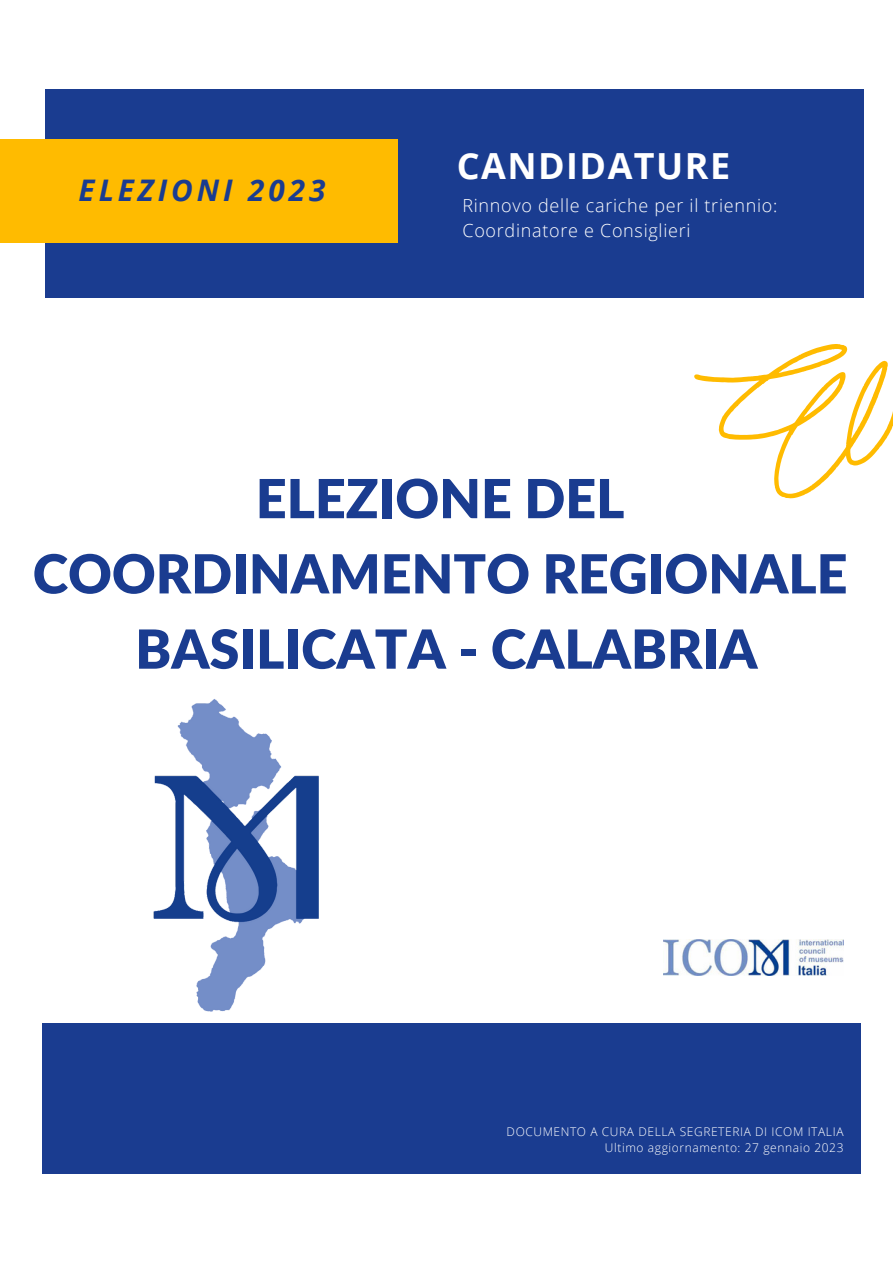
<style>
.page{position:relative;width:893px;height:1264px;background:#fff}
.page>*{position:absolute;margin:0;border:0;box-sizing:border-box;transform-origin:0 0}
.t1{font:900 53.85px/75.2px "Lato";color:#1a3c90;text-align:center}
.t2{font:700 36px "Open Sans";letter-spacing:.04em;color:#fff}
.t3{font:italic 700 29.7px "Open Sans";letter-spacing:.13em;color:#1a3c90}
.t4{font:300 18px/24.8px "Open Sans";letter-spacing:.04em;color:#fff}
.t5{font:300 12px/15.8px "Open Sans";letter-spacing:.05em;color:#fff;text-align:right}
</style>
<div class="page">
<div style="left:45px;top:89px;width:817px;height:209px;background:#1a3c90"></div>
<div style="left:0;top:140px;width:398px;height:102px;background:#fb0"></div>
<div style="left:42px;top:1023px;width:818px;height:150px;background:#1a3c90"></div>
<img style="left:663px;top:939px;width:180px;height:36px">
<svg style="left:694px;top:344px;width:198px;height:155px"></svg>
<img style="left:153px;top:699px;width:166px;height:313px">
<h3 class="t3" style="left:79px;top:169px;width:248px">ELEZIONI 2023</h3>
<h2 class="t2" style="left:457px;top:141px;width:275px">CANDIDATURE</h2>
<h3 class="t4" style="left:462px;top:192px;width:316px">Rinnovo delle cariche per il triennio:<br>Coordinatore e Consiglieri</h3>
<h1 class="t1" style="left:33px;top:460px;width:816px">ELEZIONE DEL<br>COORDINAMENTO REGIONALE<br>BASILICATA - CALABRIA</h1>
<p class="t5" style="left:506px;top:1123px;width:338px">DOCUMENTO A CURA DELLA SEGRETERIA DI ICOM ITALIA<br>Ultimo aggiornamento: 27 gennaio 2023</p>
</div>
